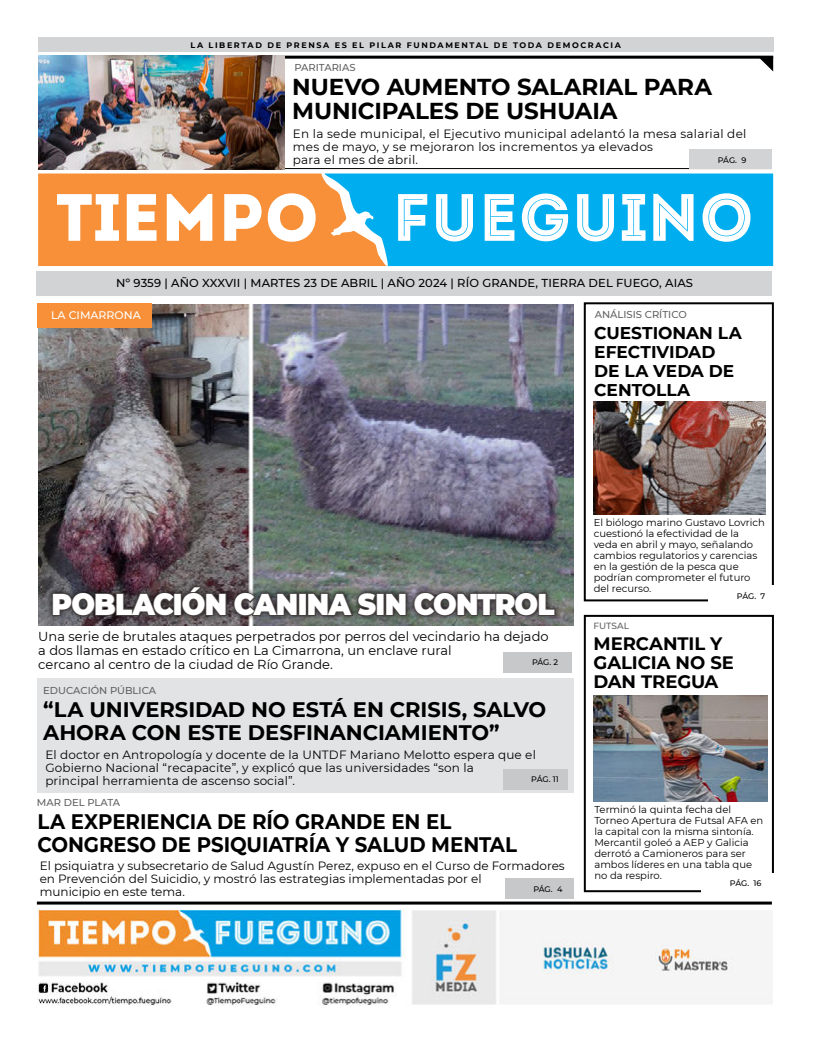
<style>
.page{position:relative;width:820px;height:1049px;background:#fff}
.page>*{position:absolute;margin:0;border:0;box-sizing:border-box;transform-origin:0 0}
.t1{font:900 30px "Montserrat";letter-spacing:-.03em;color:#fff;scale:.93 1}
.t2{font:700 23px/24px "Montserrat";letter-spacing:-.005em;color:#000}
.t3{font:700 21px/23px "Montserrat";letter-spacing:-.005em;color:#000}
.t4{font:700 21px/23px "Montserrat";letter-spacing:-.005em;color:#000;scale:.94 1}
.t5{font:700 18px/19px "Montserrat";letter-spacing:-.005em;color:#000}
.t6{font:700 17px/19px "Montserrat";letter-spacing:-.005em;color:#000}
.t7{font:13px/14px "Montserrat";color:#000}
.t8{font:12px/13px "Montserrat";letter-spacing:.01em;color:#000}
.t9{font:500 11.5px "Montserrat";letter-spacing:.01em;color:#000}
.t10{font:500 11px "Montserrat";color:#fff}
.t11{font:10px/11px "Montserrat";color:#000}
.t12{font:500 10px "Montserrat";color:#616161}
.t13{font:500 9px "Montserrat";color:#616161}
.t14{font:700 8px "Montserrat";letter-spacing:.2em;color:#000}
.t15{font:500 8px "Montserrat";letter-spacing:-.01em;color:#000}
</style>
<div class="page">
<img style="left:37px;top:909px;width:735px;height:96px">
<hr style="left:37px;top:901px;width:734px;height:3px;background:#000">
<img style="left:38px;top:304px;width:535px;height:322px">
<div style="left:583px;top:615px;width:190px;height:277px;border:2px solid #000"></div>
<div style="left:583px;top:302px;width:190px;height:299px;border:2px solid #000"></div>
<div style="left:37px;top:678px;width:536px;height:114px;background:#e2e3e4"></div>
<hr style="left:38px;top:56px;width:734px;height:3px;background:#000">
<svg style="left:757px;top:58px;width:15px;height:13px"></svg>
<div style="left:37px;top:271px;width:734px;height:25px;background:#d1d3d4"></div>
<div style="left:701px;top:873px;width:72px;height:19px;background:#fff"></div>
<div style="left:38px;top:38px;width:734px;height:14px;background:#d1d3d4"></div>
<svg style="left:38px;top:173px;width:286px;height:93px"></svg>
<svg style="left:324px;top:173px;width:448px;height:93px;fill:#00aeef"></svg>
<div style="left:502px;top:769px;width:65px;height:20px;background:#c7c8ca"></div>
<div style="left:708px;top:585px;width:65px;height:20px;background:#fff"></div>
<hr style="left:38px;top:168px;width:733px;height:1px;background:#000">
<div style="left:689px;top:150px;width:82px;height:19px;background:#d1d3d4"></div>
<div style="left:46px;top:579px;width:514px;height:41px;background:#000;opacity:.75"></div>
<svg style="left:51px;top:585px;width:247px;height:33px;background:#403a3c"></svg>
<div style="left:298px;top:593px;width:9px;height:23px;border:2px solid #474140"></div>
<svg style="left:306px;top:591px;width:72px;height:27px;background:#41433f"></svg>
<div style="left:376px;top:593px;width:8px;height:23px;border:2px solid #474140"></div>
<svg style="left:384px;top:591px;width:172px;height:27px;background:#434242"></svg>
<div style="left:505px;top:878px;width:68px;height:21px;background:#c7c8ca"></div>
<div style="left:37px;top:303px;width:115px;height:24px;background:#f79039"></div>
<div style="left:503px;top:652px;width:68px;height:21px;background:#c7c8ca"></div>
<img style="left:38px;top:56px;width:246px;height:113px">
<img style="left:593px;top:696px;width:174px;height:106px">
<img style="left:593px;top:401px;width:172px;height:113px">
<p class="t14" style="left:190px;top:41px;width:431px">LA LIBERTAD DE PRENSA ES EL PILAR FUNDAMENTAL DE TODA DEMOCRACIA</p>
<p class="t12" style="left:294px;top:62px;width:63px">PARITARIAS</p>
<h2 class="t2" style="left:292px;top:75px;width:421px">NUEVO AUMENTO SALARIAL PARA<br>MUNICIPALES DE USHUAIA</h2>
<p class="t8" style="left:293px;top:128px;width:454px">En la sede municipal, el Ejecutivo municipal adelantó la mesa salarial del mes de mayo, y se mejoraron los incrementos ya elevados<br>para el mes de abril.</p>
<p class="t15" style="left:717px;top:156px;width:30px">PÁG. 9</p>
<p class="t9" style="left:116px;top:277px;width:578px">Nº 9359 | AÑO XXXVII | MARTES 23 DE ABRIL | AÑO 2024 | RÍO GRANDE, TIERRA DEL FUEGO, AIAS</p>
<p class="t10" style="left:51px;top:309px;width:91px">LA CIMARRONA</p>
<p class="t12" style="left:594px;top:309px;width:94px">ANÁLISIS CRÍTICO</p>
<h3 class="t6" style="left:594px;top:323px;width:149px">CUESTIONAN LA<br>EFECTIVIDAD<br>DE LA VEDA DE<br>CENTOLLA</h3>
<h1 class="t1" style="left:52px;top:587px;width:542px">POBLACIÓN CANINA SIN CONTROL</h1>
<p class="t7" style="left:38px;top:630px;width:511px">Una serie de brutales ataques perpetrados por perros del vecindario ha dejado a dos llamas en estado crítico en La Cimarrona, un enclave rural<br>cercano al centro de la ciudad de Río Grande.</p>
<p class="t15" style="left:531px;top:658px;width:28px">PÁG. 2</p>
<p class="t12" style="left:43px;top:685px;width:114px">EDUCACIÓN PÚBLICA</p>
<h3 class="t3" style="left:43px;top:698px;width:504px">“LA UNIVERSIDAD NO ESTÁ EN CRISIS, SALVO<br>AHORA CON ESTE DESFINANCIAMIENTO”</h3>
<p class="t8" style="left:45px;top:749px;width:492px">El doctor en Antropología y docente de la UNTDF Mariano Melotto espera que el<br>Gobierno Nacional “recapacite”, y explicó que las universidades “son la<br>principal herramienta de ascenso social”.</p>
<h3 class="t4" style="left:37px;top:810px;width:511px">LA EXPERIENCIA DE RÍO GRANDE EN EL<br>CONGRESO DE PSIQUIATRÍA Y SALUD MENTAL</h3>
<p class="t15" style="left:531px;top:775px;width:29px">PÁG. 11</p>
<p class="t12" style="left:37px;top:797px;width:85px">MAR DEL PLATA</p>
<p class="t8" style="left:40px;top:859px;width:526px">El psiquiatra y subsecretario de Salud Agustín Perez, expuso en el Curso de Formadores en Prevención del Suicidio, y mostró las estrategias implementadas por el<br>municipio en este tema.</p>
<p class="t15" style="left:533px;top:884px;width:30px">PÁG. 4</p>
<p class="t11" style="left:593px;top:518px;width:172px">El biólogo marino Gustavo Lovrich cuestionó la efectividad de la veda en abril y mayo, señalando cambios regulatorios y carencias en la gestión de la pesca que podrían comprometer el futuro del recurso.</p>
<p class="t15" style="left:736px;top:591px;width:30px">PÁG. 7</p>
<p class="t13" style="left:593px;top:621px;width:37px">FUTSAL</p>
<h3 class="t5" style="left:593px;top:634px;width:142px">MERCANTIL Y<br>GALICIA NO SE<br>DAN TREGUA</h3>
<p class="t11" style="left:594px;top:805px;width:170px">Terminó la quinta fecha del<br>Torneo Apertura de Futsal AFA en la capital con la misma sintonía.<br>Mercantil goleó a AEP y Galicia derrotó a Camioneros para ser ambos líderes en una tabla que no da respiro.</p>
<p class="t15" style="left:729px;top:879px;width:33px">PÁG. 16</p>
</div>
